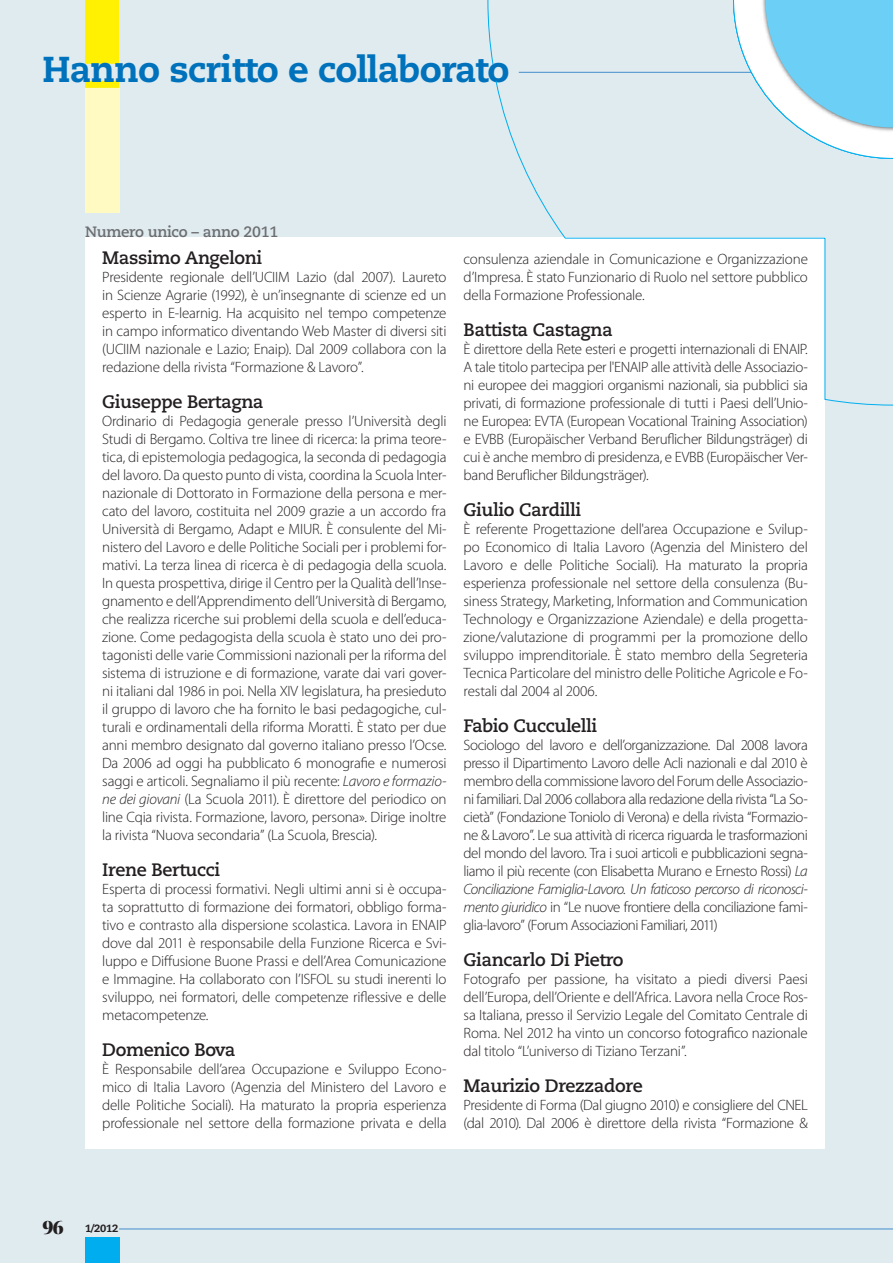
<style>
.page{position:relative;width:893px;height:1263px;background:#e0ebf0}
.page>*{position:absolute;margin:0;border:0;box-sizing:border-box;transform-origin:0 0}
.t1{font:800 36px "Caecilia LT Std";letter-spacing:-.02em;color:#0072bc}
.t2{font:700 18px "Caecilia LT Std";letter-spacing:-.02em;color:#231f20}
.t3{font:300 15px/18px "Myriad Pro";letter-spacing:-.015em;color:#231f20;text-align:justify}
.t4{font:700 15px "Caecilia LT Std";letter-spacing:-.02em;color:#6c6d70}
.t5{font:800 10.5px "Caecilia LT Std";color:#231f20}
.s1{font-style:italic}
.s2{font-family:"Kepler Std Black Disp";font-weight:400;font-size:21px}
</style>
<div class="page">
<svg style="left:85px;top:0;width:34px;height:88px"></svg>
<div style="left:85px;top:1237px;width:34px;height:26px;background:#00aeef"></div>
<hr style="left:119px;top:1228px;width:774px;height:1px;background:#448dcb">
<div style="left:85px;top:88px;width:34px;height:125px;background:#fffac1"></div>
<div style="left:85px;top:237px;width:740px;height:911px;background:#fff"></div>
<svg style="left:487px;top:0;width:406px;height:80px"></svg>
<svg style="left:495px;top:80px;width:398px;height:326px"></svg>
<h1 class="t1" style="left:43px;top:47px;width:469px">Hanno scritto e collaborato</h1>
<p class="t4" style="left:85px;top:223px;width:195px">Numero unico – anno 2011</p>
<p class="t2" style="left:102px;top:247px;width:161px">Massimo Angeloni</p>
<p class="t3" style="left:102px;top:268px;width:346px">Presidente regionale dell’UCIIM Lazio (dal 2007). Laureto in Scienze Agrarie (1992), è un’insegnante di scienze ed un esperto in E-learnig. Ha acquisito nel tempo competenze in campo informatico diventando Web Master di diversi siti (UCIIM nazionale e Lazio; Enaip). Dal 2009 collabora con la redazione della rivista “Formazione &amp; Lavoro”.</p>
<p class="t2" style="left:102px;top:391px;width:163px">Giuseppe Bertagna</p>
<p class="t3" style="left:102px;top:412px;width:346px">Ordinario di Pedagogia generale presso l’Università degli Studi di Bergamo. Coltiva tre linee di ricerca: la prima teore&shy;tica, di epistemologia pedagogica, la seconda di pedagogia del lavoro. Da questo punto di vista, coordina la Scuola Inter&shy;nazionale di Dottorato in Formazione della persona e mer&shy;cato del lavoro, costituita nel 2009 grazie a un accordo fra Università di Bergamo, Adapt e MIUR. È consulente del Mi&shy;nistero del Lavoro e delle Politiche Sociali per i problemi for&shy;mativi. La terza linea di ricerca è di pedagogia della scuola.<br>In questa prospettiva, dirige il Centro per la Qualità dell’Inse&shy;gnamento e dell’Apprendimento dell’Università di Bergamo, che realizza ricerche sui problemi della scuola e dell’educa&shy;zione. Come pedagogista della scuola è stato uno dei pro&shy;tagonisti delle varie Commissioni nazionali per la riforma del sistema di istruzione e di formazione, varate dai vari gover&shy;ni italiani dal 1986 in poi. Nella XIV legislatura, ha presieduto il gruppo di lavoro che ha fornito le basi pedagogiche, cul&shy;turali e ordinamentali della riforma Moratti. È stato per due anni membro designato dal governo italiano presso l’Ocse.<br>Da 2006 ad oggi ha pubblicato 6 monografie e numerosi saggi e articoli. Segnaliamo il più recente: <span class="s1">Lavoro e formazio&shy;ne dei giovani</span> (La Scuola 2011). È direttore del periodico on line Cqia rivista. Formazione, lavoro, persona». Dirige inoltre la rivista “Nuova secondaria” (La Scuola, Brescia).</p>
<p class="t2" style="left:102px;top:859px;width:120px">Irene Bertucci</p>
<p class="t3" style="left:102px;top:880px;width:346px">Esperta di processi formativi. Negli ultimi anni si è occupa&shy;ta soprattutto di formazione dei formatori, obbligo forma&shy;tivo e contrasto alla dispersione scolastica. Lavora in ENAIP dove dal 2011 è responsabile della Funzione Ricerca e Svi&shy;luppo e Diffusione Buone Prassi e dell’Area Comunicazione e Immagine. Ha collaborato con l’ISFOL su studi inerenti lo sviluppo, nei formatori, delle competenze riflessive e delle metacompetenze.</p>
<p class="t2" style="left:102px;top:1039px;width:135px">Domenico Bova</p>
<p class="t3" style="left:102px;top:1060px;width:346px">È Responsabile dell’area Occupazione e Sviluppo Econo&shy;mico di Italia Lavoro (Agenzia del Ministero del Lavoro e delle Politiche Sociali). Ha maturato la propria esperienza professionale nel settore della formazione privata e della</p>
<p class="t3" style="left:464px;top:250px;width:346px">consulenza aziendale in Comunicazione e Organizzazione d’Impresa. È stato Funzionario di Ruolo nel settore pubblico della Formazione Professionale.</p>
<p class="t2" style="left:464px;top:319px;width:151px">Battista Castagna</p>
<p class="t3" style="left:464px;top:340px;width:346px">È direttore della Rete esteri e progetti internazionali di ENAIP.<br>A tale titolo partecipa per l'ENAIP alle attività delle Associazio&shy;ni europee dei maggiori organismi nazionali, sia pubblici sia privati, di formazione professionale di tutti i Paesi dell’Unio&shy;ne Europea: EVTA (European Vocational Training Association) e EVBB (Europäischer Verband Beruflicher Bildungsträger) di cui è anche membro di presidenza, e EVBB (Europäischer Ver&shy;band Beruflicher Bildungsträger).</p>
<p class="t2" style="left:464px;top:499px;width:119px">Giulio Cardilli</p>
<p class="t3" style="left:464px;top:520px;width:346px">È referente Progettazione dell'area Occupazione e Svilup&shy;po Economico di Italia Lavoro (Agenzia del Ministero del Lavoro e delle Politiche Sociali). Ha maturato la propria esperienza professionale nel settore della consulenza (Bu&shy;siness Strategy, Marketing, Information and Communication Technology e Organizzazione Aziendale) e della progetta&shy;zione/valutazione di programmi per la promozione dello sviluppo imprenditoriale. È stato membro della Segreteria Tecnica Particolare del ministro delle Politiche Agricole e Fo&shy;restali dal 2004 al 2006.</p>
<p class="t2" style="left:464px;top:715px;width:135px">Fabio Cucculelli</p>
<p class="t3" style="left:464px;top:736px;width:346px">Sociologo del lavoro e dell’organizzazione. Dal 2008 lavora presso il Dipartimento Lavoro delle Acli nazionali e dal 2010 è membro della commissione lavoro del Forum delle Associazio&shy;ni familiari. Dal 2006 collabora alla redazione della rivista “La So&shy;cietà” (Fondazione Toniolo di Verona) e della rivista “Formazio&shy;ne &amp; Lavoro”. Le sua attività di ricerca riguarda le trasformazioni del mondo del lavoro. Tra i suoi articoli e pubblicazioni segna&shy;liamo il più recente (con Elisabetta Murano e Ernesto Rossi) <span class="s1">La Conciliazione Famiglia-Lavoro. Un faticoso percorso di riconosci&shy;mento giuridico</span> in “Le nuove frontiere della conciliazione fami&shy;glia-lavoro” (Forum Associazioni Familiari, 2011)</p>
<p class="t2" style="left:464px;top:949px;width:162px">Giancarlo Di Pietro</p>
<p class="t3" style="left:464px;top:970px;width:346px">Fotografo per passione, ha visitato a piedi diversi Paesi dell’Europa, dell’Oriente e dell’Africa. Lavora nella Croce Ros&shy;sa Italiana, presso il Servizio Legale del Comitato Centrale di Roma. Nel 2012 ha vinto un concorso fotografico nazionale dal titolo “L’universo di Tiziano Terzani”.</p>
<p class="t2" style="left:464px;top:1075px;width:181px">Maurizio Drezzadore</p>
<p class="t3" style="left:464px;top:1096px;width:346px">Presidente di Forma (Dal giugno 2010) e consigliere del CNEL (dal 2010). Dal 2006 è direttore della rivista “Formazione &amp;</p>
<p class="t5" style="left:43px;top:1221px;width:77px"><span class="s2">96</span> 1/2012</p>
</div>
